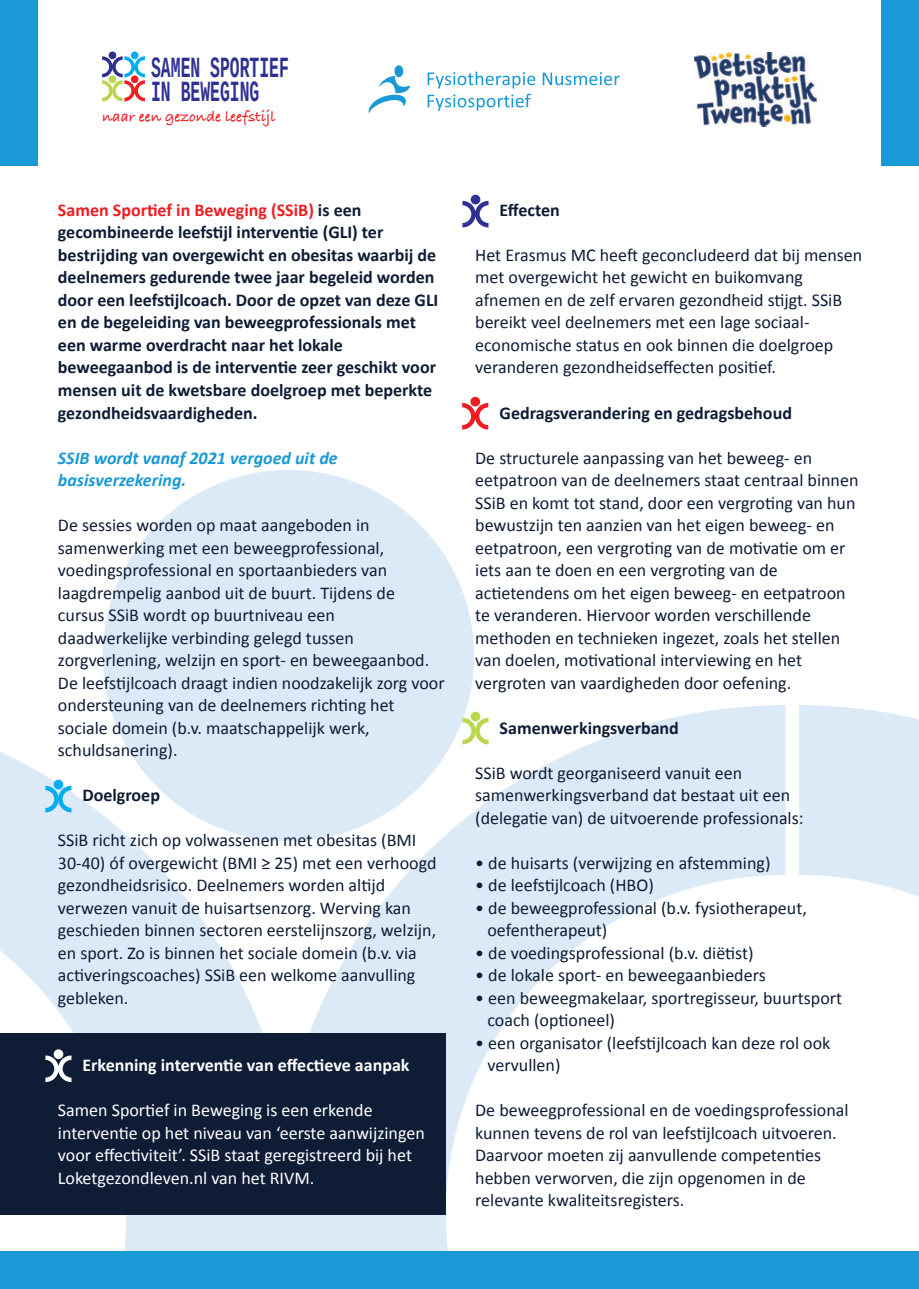
<style>
.page{position:relative;width:919px;height:1289px;background:#fff}
.page>*{position:absolute;margin:0;border:0;box-sizing:border-box;transform-origin:0 0}
.t1{font:700 29.4px/24.3px "Literation Mono Powerline";color:#2e3092;scale:.56 1}
.t2{font:18px/22.5px "Calibri";color:#0f1c36}
.t3{font:700 18px/22.5px "Calibri";color:#0f1c36}
.t4{font:18px/22.5px "Calibri";color:#fff}
.t5{font:italic 700 18px/22.5px "Calibri";color:#1999d6}
.t6{font:700 18px "Calibri";color:#fff}
.t7{font:700 15.6px "Bradley Hand ITCTT";color:#ee1d23}
.s1{color:#ee1d23}
</style>
<div class="page">
<svg style="left:0;top:705px;width:785px;height:546px"></svg>
<div style="left:103px;top:470px;width:371px;height:371px;background:#dceaf7;border-radius:50%"></div>
<svg style="left:799px;top:705px;width:119px;height:191px;background:#dfecf7"></svg>
<div style="left:0;top:1251px;width:918px;height:37px;background:#1999d6"></div>
<div style="left:0;top:1033px;width:445px;height:181px;background:#0f1c36"></div>
<div style="left:0;top:0;width:918px;height:166px;background:#1999d6"></div>
<div style="left:38px;top:0;width:842px;height:170px;background:#fff"></div>
<svg style="left:45px;top:785px;width:26px;height:27px"></svg>
<div style="left:54px;top:779px;width:9px;height:10px;background:#00aeef;border-radius:50%"></div>
<svg style="left:462px;top:201px;width:26px;height:26px"></svg>
<div style="left:470px;top:195px;width:10px;height:9px;background:#2e3092;border-radius:50%"></div>
<svg style="left:462px;top:403px;width:26px;height:26px"></svg>
<div style="left:470px;top:397px;width:10px;height:9px;background:#ee1d23;border-radius:50%"></div>
<svg style="left:45px;top:1055px;width:26px;height:27px"></svg>
<div style="left:54px;top:1049px;width:9px;height:10px;background:#fff;border-radius:50%"></div>
<svg style="left:462px;top:717px;width:26px;height:27px"></svg>
<div style="left:470px;top:711px;width:10px;height:10px;background:#bad64f;border-radius:50%"></div>
<div style="left:109px;top:51px;width:7px;height:8px;background:#2e3092;border-radius:50%"></div>
<div style="left:131px;top:51px;width:7px;height:8px;background:#00aeef;border-radius:50%"></div>
<svg style="left:102px;top:56px;width:43px;height:45px"></svg>
<div style="left:131px;top:75px;width:7px;height:8px;background:#ee1d23;border-radius:50%"></div>
<svg style="left:368px;top:65px;width:42px;height:48px"></svg>
<svg style="left:542px;top:72px;width:77px;height:13px"></svg>
<svg style="left:427px;top:72px;width:108px;height:39px"></svg>
<img style="left:694px;top:53px;width:122px;height:73px">
<h1 class="t1" style="left:151px;top:56px;width:247px">SAMEN SPORTIEF<br>IN BEWEGING</h1>
<p class="t7" style="left:102px;top:105px;width:175px">naar een gezonde leefstijl</p>
<p class="t3" style="left:58px;top:198px;width:382px"><span class="s1">Samen Sportief in Beweging (SSiB)</span> is een gecombineerde leefstijl interventie (GLI) ter bestrijding van overgewicht en obesitas waarbij de deelnemers gedurende twee jaar begeleid worden door een leefstijlcoach. Door de opzet van deze GLI en de begeleiding van beweegprofessionals met een warme overdracht naar het lokale beweegaanbod is de interventie zeer geschikt voor mensen uit de kwetsbare doelgroep met beperkte gezondheidsvaardigheden.</p>
<p class="t5" style="left:58px;top:445px;width:281px">SSIB wordt vanaf 2021 vergoed uit de basisverzekering.</p>
<p class="t2" style="left:58px;top:513px;width:388px">De sessies worden op maat aangeboden in samenwerking met een beweegprofessional, voedingsprofessional en sportaanbieders van laagdrempelig aanbod uit de buurt. Tijdens de cursus SSiB wordt op buurtniveau een daadwerkelijke verbinding gelegd tussen zorgverlening, welzijn en sport- en beweegaanbod.<br>De leefstijlcoach draagt indien noodzakelijk zorg voor ondersteuning van de deelnemers richting het sociale domein (b.v. maatschappelijk werk, schuldsanering).</p>
<p class="t3" style="left:82px;top:783px;width:79px">Doelgroep</p>
<p class="t2" style="left:58px;top:828px;width:380px">SSiB richt zich op volwassenen met obesitas (BMI 30-40) óf overgewicht (BMI ≥ 25) met een verhoogd gezondheidsrisico. Deelnemers worden altijd verwezen vanuit de huisartsenzorg. Werving kan geschieden binnen sectoren eerstelijnszorg, welzijn, en sport. Zo is binnen het sociale domein (b.v. via activeringscoaches) SSiB een welkome aanvulling gebleken.</p>
<p class="t6" style="left:82px;top:1052px;width:329px">Erkenning interventie van effectieve aanpak</p>
<p class="t4" style="left:58px;top:1098px;width:368px">Samen Sportief in Beweging is een erkende interventie op het niveau van ‘eerste aanwijzingen voor effectiviteit’. SSiB staat geregistreerd bij het Loketgezondleven.nl van het RIVM.</p>
<p class="t3" style="left:499px;top:198px;width:62px">Effecten</p>
<p class="t2" style="left:475px;top:243px;width:388px">Het Erasmus MC heeft geconcludeerd dat bij mensen met overgewicht het gewicht en buikomvang afnemen en de zelf ervaren gezondheid stijgt. SSiB bereikt veel deelnemers met een lage sociaal&shy;economische status en ook binnen die doelgroep veranderen gezondheidseffecten positief.</p>
<p class="t3" style="left:499px;top:400px;width:294px">Gedragsverandering en gedragsbehoud</p>
<p class="t2" style="left:475px;top:446px;width:385px">De structurele aanpassing van het beweeg- en eetpatroon van de deelnemers staat centraal binnen SSiB en komt tot stand, door een vergroting van hun bewustzijn ten aanzien van het eigen beweeg- en eetpatroon, een vergroting van de motivatie om er iets aan te doen en een vergroting van de actietendens om het eigen beweeg- en eetpatroon te veranderen. Hiervoor worden verschillende methoden en technieken ingezet, zoals het stellen van doelen, motivational interviewing en het vergroten van vaardigheden door oefening.</p>
<p class="t3" style="left:499px;top:715px;width:181px">Samenwerkingsverband</p>
<p class="t2" style="left:475px;top:761px;width:330px">SSiB wordt georganiseerd vanuit een samenwerkingsverband dat bestaat uit een (delegatie van) de uitvoerende professionals:</p>
<p class="t2" style="left:475px;top:851px;width:297px">• de huisarts (verwijzing en afstemming)</p>
<p class="t2" style="left:475px;top:873px;width:180px">• de leefstijlcoach (HBO)</p>
<p class="t2" style="left:487px;top:896px;width:321px;text-indent:-12px">• de beweegprofessional (b.v. fysiotherapeut, oefentherapeut)</p>
<p class="t2" style="left:475px;top:941px;width:280px">• de voedingsprofessional (b.v. diëtist)</p>
<p class="t2" style="left:475px;top:963px;width:292px">• de lokale sport- en beweegaanbieders</p>
<p class="t2" style="left:487px;top:986px;width:356px;text-indent:-12px">• een beweegmakelaar, sportregisseur, buurtsport coach (optioneel)</p>
<p class="t2" style="left:487px;top:1031px;width:344px;text-indent:-12px">• een organisator (leefstijlcoach kan deze rol ook vervullen)</p>
<p class="t2" style="left:475px;top:1098px;width:375px">De beweegprofessional en de voedingsprofessional kunnen tevens de rol van leefstijlcoach uitvoeren.<br>Daarvoor moeten zij aanvullende competenties hebben verworven, die zijn opgenomen in de relevante kwaliteitsregisters.</p>
</div>
